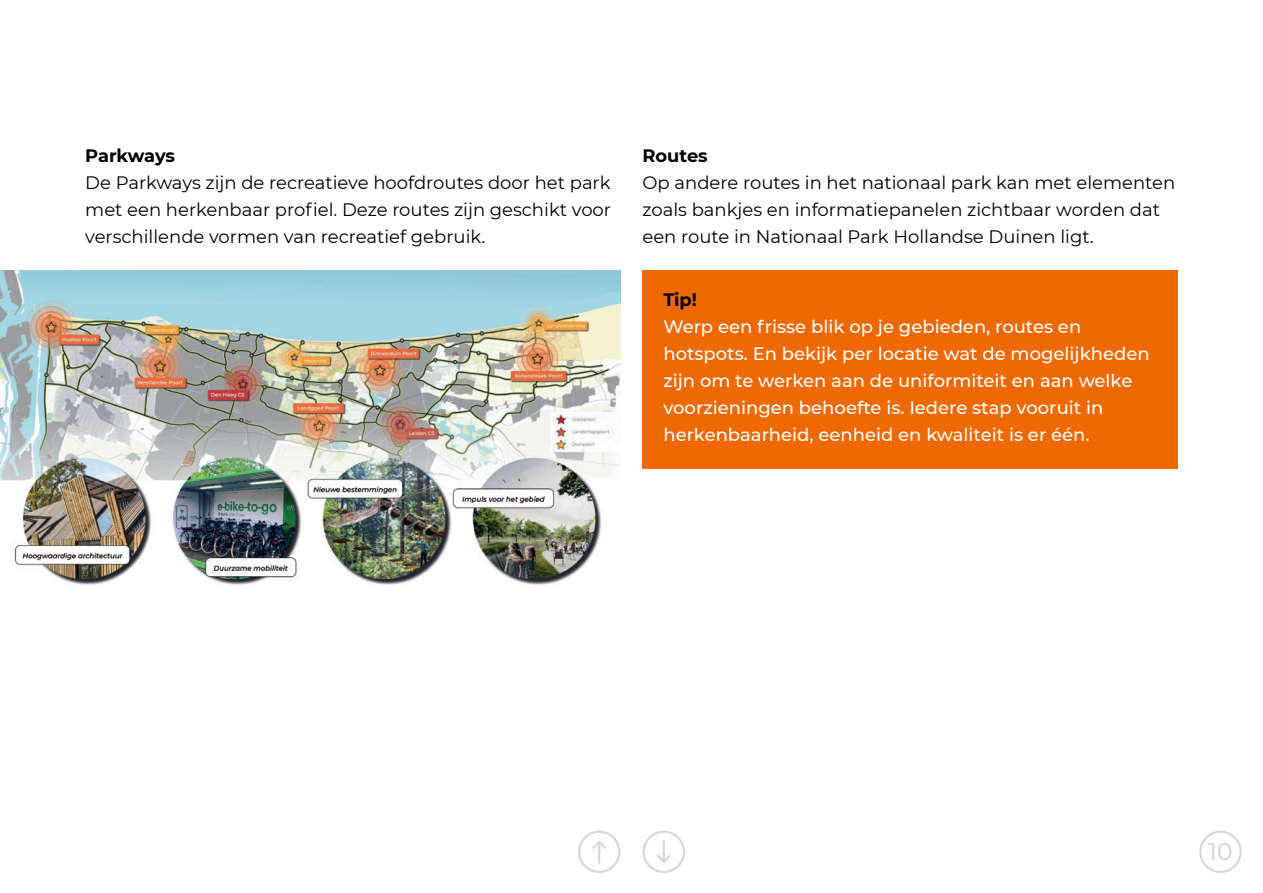
<style>
.page{position:relative;width:1263px;height:893px;background:#fff}
.page>*{position:absolute;margin:0;border:0;box-sizing:border-box;transform-origin:0 0}
._01___KOP{font:500 24px "Montserrat";color:#d9d9d9}
._02___PLATTE_TEKST{font:18px/27px "Montserrat";color:#000;text-align:justify}
._02___PLATTE_TEKST-2{font:500 18px/27px "Montserrat";color:#fff}
._04___TUSSENKOPJE{font:700 18px "Montserrat";letter-spacing:-.005em;color:#000}
</style>
<div class="page">
<img style="left:0;top:270px;width:620px;height:315px">
<div style="left:642px;top:270px;width:536px;height:198px;background:#f06900"></div>
<div style="left:578px;top:830px;width:42px;height:43px;border:2px solid #d9d9d9;border-radius:50%"></div>
<hr style="left:598px;top:842px;width:2px;height:22px;background:#d9d9d9">
<svg style="left:592px;top:841px;width:14px;height:11px"></svg>
<div style="left:1199px;top:830px;width:43px;height:43px;border:2px solid #d9d9d9;border-radius:50%"></div>
<div style="left:642px;top:830px;width:43px;height:43px;border:2px solid #d9d9d9;border-radius:50%"></div>
<hr style="left:663px;top:840px;width:2px;height:22px;background:#d9d9d9">
<svg style="left:657px;top:852px;width:14px;height:11px"></svg>
<p class="_04___TUSSENKOPJE" style="left:85px;top:143px;width:91px">Parkways</p>
<p class="_02___PLATTE_TEKST" style="left:85px;top:168px;width:527px">De Parkways zijn de recreatieve hoofdroutes door het park met een herkenbaar profiel. Deze routes zijn geschikt voor verschillende vormen van recreatief gebruik.</p>
<p class="_04___TUSSENKOPJE" style="left:642px;top:143px;width:67px">Routes</p>
<p class="_02___PLATTE_TEKST" style="left:642px;top:168px;width:534px;text-align:left">Op andere routes in het nationaal park kan met elementen zoals bankjes en informatiepanelen zichtbaar worden dat een route in Nationaal Park Hollandse Duinen ligt.</p>
<p class="_04___TUSSENKOPJE" style="left:663px;top:287px;width:35px">Tip!</p>
<p class="_02___PLATTE_TEKST-2" style="left:663px;top:312px;width:488px">Werp een frisse blik op je gebieden, routes en hotspots. En bekijk per locatie wat de mogelijkheden zijn om te werken aan de uniformiteit en aan welke voorzieningen behoefte is. Iedere stap vooruit in herkenbaarheid, eenheid en kwaliteit is er één.</p>
<p class="_01___KOP" style="left:1208px;top:835px;width:26px">10</p>
</div>
